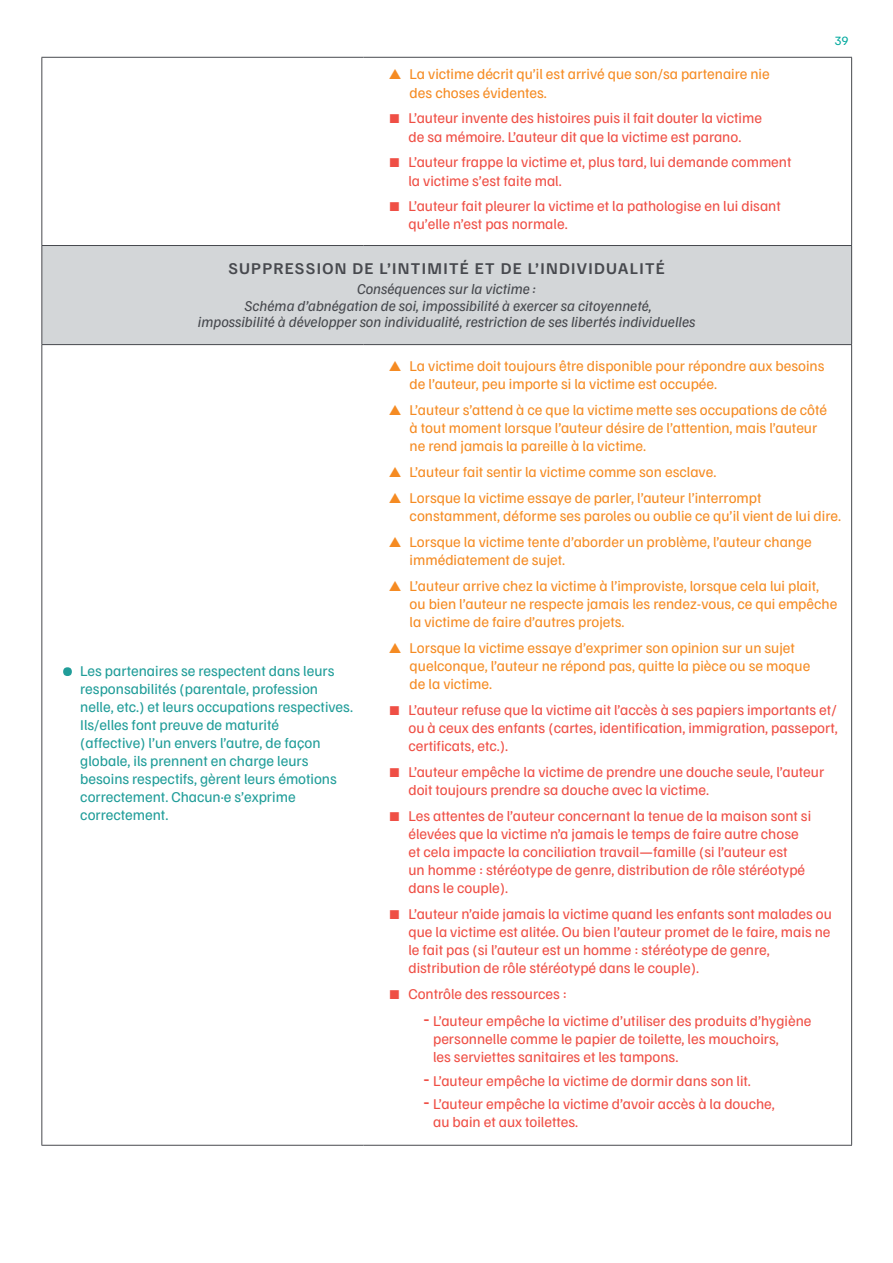
<style>
.page{position:relative;width:893px;height:1263px;background:#fff}
.page>*{position:absolute;margin:0;border:0;box-sizing:border-box;transform-origin:0 0}
.t1{font:600 16.5px "Familjen Grotesk";letter-spacing:.08em;color:#47494e}
.t2{font:15px/18px "Familjen Grotesk";color:#ef4f45}
.t3{font:15px/18px "Familjen Grotesk";color:#f58b23}
.t4{font:15px/18px "Familjen Grotesk";color:#209d99}
.t5{font:italic 15px/16.5px "Familjen Grotesk";color:#47494e;text-align:center}
.t6{font:12.75px "Familjen Grotesk";color:#00a99e}
.s1{font-size:13.5px}
.s2{font-size:22.5px}
</style>
<div class="page">
<div style="left:42px;top:245px;width:810px;height:100px;background:#d3d6d8"></div>
<hr style="left:851px;top:246px;width:1px;height:98px;background:#47494e">
<hr style="left:41px;top:57px;width:323px;height:1px;background:#47494e">
<hr style="left:41px;top:58px;width:1px;height:187px;background:#47494e">
<hr style="left:364px;top:57px;width:488px;height:1px;background:#47494e">
<hr style="left:851px;top:58px;width:1px;height:187px;background:#47494e">
<hr style="left:41px;top:245px;width:323px;height:1px;background:#47494e">
<hr style="left:41px;top:246px;width:1px;height:98px;background:#47494e">
<hr style="left:364px;top:245px;width:488px;height:1px;background:#47494e">
<hr style="left:41px;top:344px;width:323px;height:1px;background:#47494e">
<hr style="left:41px;top:345px;width:1px;height:800px;background:#47494e">
<hr style="left:364px;top:344px;width:488px;height:1px;background:#47494e">
<hr style="left:851px;top:345px;width:1px;height:800px;background:#47494e">
<hr style="left:41px;top:1145px;width:323px;height:1px;background:#47494e">
<hr style="left:364px;top:1145px;width:488px;height:1px;background:#47494e">
<svg style="left:63px;top:667px;width:9px;height:9px"></svg>
<p class="t3" style="left:410px;top:65px;width:362px;text-indent:-20px">▲ La victime décrit qu’il est arrivé que son/sa partenaire nie des choses évidentes.</p>
<p class="t2" style="left:389px;top:109px;width:374px;text-align:center"><span class="s1">■</span> L’auteur invente des histoires puis il fait douter la victime de sa mémoire. L’auteur dit que la victime est parano.</p>
<p class="t2" style="left:408px;top:153px;width:385px;text-indent:-19px"><span class="s1">■</span> L’auteur frappe la victime et, plus tard, lui demande comment la victime s’est faite mal.</p>
<p class="t2" style="left:408px;top:197px;width:374px;text-indent:-19px"><span class="s1">■</span> L’auteur fait pleurer la victime et la pathologise en lui disant qu’elle n’est pas normale.</p>
<p class="t1" style="left:228px;top:257px;width:438px">SUPPRESSION DE L’INTIMITÉ ET DE L’INDIVIDUALITÉ</p>
<p class="t5" style="left:198px;top:280px;width:499px">Conséquences sur la victime :<br>Schéma d’abnégation de soi, impossibilité à exercer sa citoyenneté,<br>impossibilité à développer son individualité, restriction de ses libertés individuelles</p>
<p class="t6" style="left:834px;top:32px;width:16px">39</p>
<p class="t4" style="left:80px;top:661px;width:274px">Les partenaires se respectent dans leurs responsabilités (parentale, profession nelle, etc.) et leurs occupations respectives.<br>Ils/elles font preuve de maturité<br>(affective) l’un envers l’autre, de façon globale, ils prennent en charge leurs besoins respectifs, gèrent leurs émotions correctement. Chacun·e s’exprime correctement.</p>
<p class="t3" style="left:410px;top:356px;width:416px;text-indent:-20px">▲ La victime doit toujours être disponible pour répondre aux besoins de l’auteur, peu importe si la victime est occupée.</p>
<p class="t3" style="left:410px;top:400px;width:419px;text-indent:-20px">▲ L’auteur s’attend à ce que la victime mette ses occupations de côté à tout moment lorsque l’auteur désire de l’attention, mais l’auteur ne rend jamais la pareille à la victime.</p>
<p class="t3" style="left:389px;top:462px;width:329px">▲ L’auteur fait sentir la victime comme son esclave.</p>
<p class="t3" style="left:410px;top:488px;width:433px;text-indent:-20px">▲ Lorsque la victime essaye de parler, l’auteur l’interrompt constamment, déforme ses paroles ou oublie ce qu’il vient de lui dire.</p>
<p class="t3" style="left:410px;top:532px;width:404px;text-indent:-20px">▲ Lorsque la victime tente d’aborder un problème, l’auteur change immédiatement de sujet.</p>
<p class="t3" style="left:410px;top:576px;width:429px;text-indent:-20px">▲ L’auteur arrive chez la victime à l’improviste, lorsque cela lui plait, ou bien l’auteur ne respecte jamais les rendez-vous, ce qui empêche la victime de faire d’autres projets.</p>
<p class="t3" style="left:410px;top:638px;width:402px;text-indent:-20px">▲ Lorsque la victime essaye d’exprimer son opinion sur un sujet quelconque, l’auteur ne répond pas, quitte la pièce ou se moque de la victime.</p>
<p class="t2" style="left:408px;top:700px;width:431px;text-align:justify;text-indent:-19px"><span class="s1">■</span> L’auteur refuse que la victime ait l’accès à ses papiers importants et/ ou à ceux des enfants (cartes, identification, immigration, passeport, certificats, etc.).</p>
<p class="t2" style="left:408px;top:762px;width:417px;text-indent:-19px"><span class="s1">■</span> L’auteur empêche la victime de prendre une douche seule, l’auteur doit toujours prendre sa douche avec la victime.</p>
<p class="t2" style="left:408px;top:806px;width:404px;text-indent:-19px"><span class="s1">■</span> Les attentes de l’auteur concernant la tenue de la maison sont si élevées que la victime n’a jamais le temps de faire autre chose et cela impacte la conciliation travail—famille (si l’auteur est<br>un homme : stéréotype de genre, distribution de rôle stéréotypé dans le couple).</p>
<p class="t2" style="left:408px;top:904px;width:425px;text-indent:-19px"><span class="s1">■</span> L’auteur n’aide jamais la victime quand les enfants sont malades ou que la victime est alitée. Ou bien l’auteur promet de le faire, mais ne le fait pas (si l’auteur est un homme : stéréotype de genre, distribution de rôle stéréotypé dans le couple).</p>
<p class="t2" style="left:389px;top:984px;width:179px"><span class="s1">■</span> Contrôle des ressources :</p>
<p class="t2" style="left:433px;top:1011px;width:380px;text-indent:-10px"><span class="s2">-</span> L’auteur empêche la victime d’utiliser des produits d’hygiène personnelle comme le papier de toilette, les mouchoirs,<br>les serviettes sanitaires et les tampons.</p>
<p class="t2" style="left:423px;top:1071px;width:329px"><span class="s2">-</span> L’auteur empêche la victime de dormir dans son lit.</p>
<p class="t2" style="left:433px;top:1094px;width:343px;text-indent:-10px"><span class="s2">-</span> L’auteur empêche la victime d’avoir accès à la douche, au bain et aux toilettes.</p>
</div>
